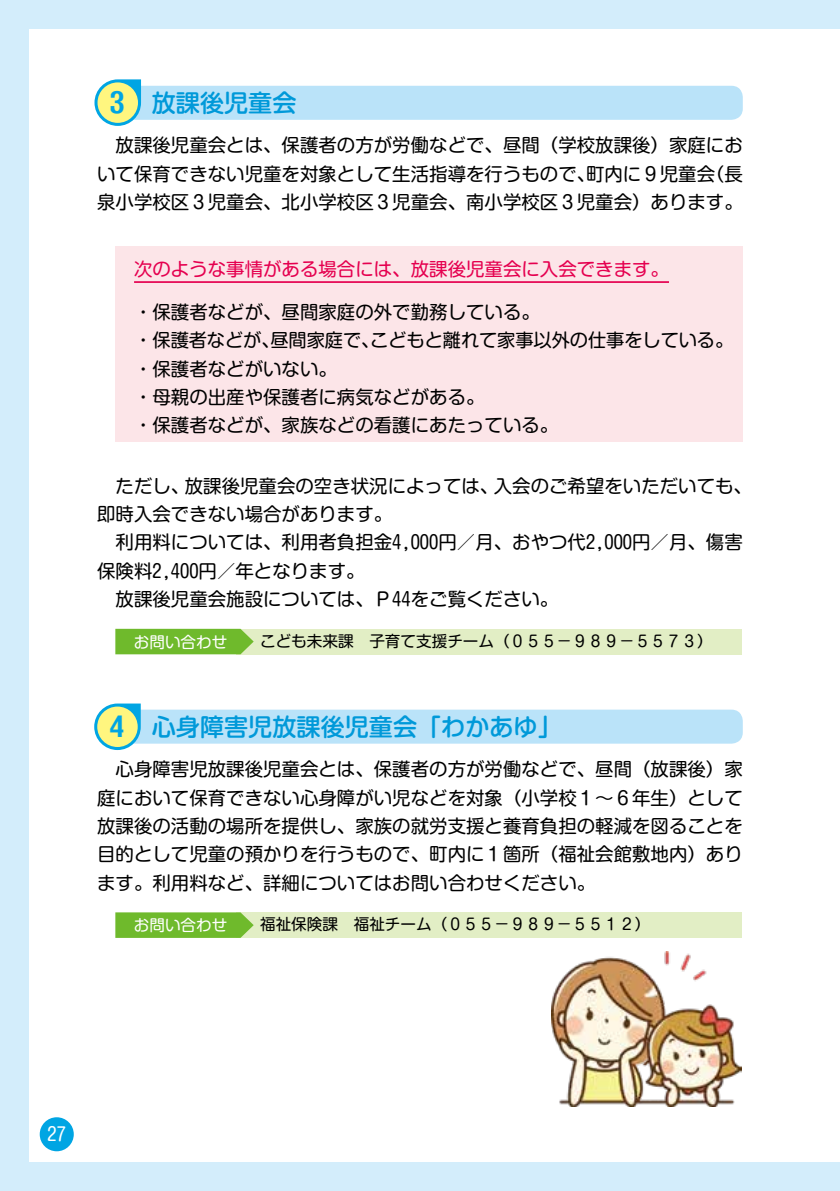
<style>
.page{position:relative;width:840px;height:1191px;background:#fff}
.page>*{position:absolute;margin:0;border:0;box-sizing:border-box;transform-origin:0 0}
.t1{font:700 28.4px "Kakumin Pro";color:#00a5e3}
.t2{font:500 24px "Shin M Go Pr 6";color:#0099d9}
.t3{font:18.4px/28.4px "Shin M Go Pr 6";color:#000;text-align:justify}
.t4{font:18.4px "Shin M Go Pr 6";color:#e5004f}
.t5{font:18.4px "Shin M Go Pr 6";color:#fff}
.t6{font:15.6px "Shin M Go Pr 6";color:#000}
.t7{font:15.6px "Shin M Go Pr 6";color:#fff}
.s1{color:#00a5e3}
</style>
<div class="page">
<div style="left:0;top:0;width:28px;height:1191px;background:#d3edfb"></div>
<div style="left:40px;top:1117px;width:34px;height:34px;background:#00a5e3;border-radius:50%"></div>
<div style="left:97px;top:86px;width:645px;height:34px;background:#bae3f9;border-radius:11px"></div>
<div style="left:116px;top:246px;width:626px;height:195px;background:#fce5e8"></div>
<hr style="left:134px;top:281px;width:534px;height:2px;background:#e5004f">
<div style="left:236px;top:629px;width:504px;height:25px;background:#e2eec5"></div>
<div style="left:115px;top:629px;width:138px;height:25px;background:#6fba2c"></div>
<div style="left:97px;top:709px;width:645px;height:34px;background:#bae3f9;border-radius:11px"></div>
<div style="left:236px;top:912px;width:504px;height:26px;background:#e2eec5"></div>
<svg style="left:115px;top:912px;width:138px;height:26px;background:#76bd36"></svg>
<div style="left:0;top:0;width:839px;height:28px;background:#d3edfb"></div>
<div style="left:0;top:1162px;width:839px;height:29px;background:#d3edfb"></div>
<svg style="left:94px;top:79px;width:47px;height:47px"></svg>
<div style="left:97px;top:82px;width:41px;height:41px;background:#fff67f;border-radius:50%"></div>
<svg style="left:94px;top:703px;width:47px;height:47px"></svg>
<div style="left:97px;top:706px;width:41px;height:41px;background:#fff67f;border-radius:50%"></div>
<img style="left:551px;top:951px;width:190px;height:155px">
<h1 class="t1" style="left:110px;top:79px;width:16px">3</h1>
<h2 class="t2" style="left:116px;top:83px;width:182px"><span class="s1">　　</span>放課後児童会</h2>
<p class="t3" style="left:97px;top:130px;width:646px">　放課後児童会とは、保護者の方が労働などで、昼間（学校放課後）家庭において保育できない児童を対象として生活指導を行うもので、町内に９児童会（長泉小学校区３児童会、北小学校区３児童会、南小学校区３児童会）あります。</p>
<p class="t4" style="left:134px;top:254px;width:536px">次のような事情がある場合には、放課後児童会に入会できます。</p>
<p class="t3" style="left:134px;top:297px;width:600px;text-align:left">・保護者などが、昼間家庭の外で勤務している。<br>・保護者などが、昼間家庭で、こどもと離れて家事以外の仕事をしている。・保護者などがいない。<br>・母親の出産や保護者に病気などがある。<br>・保護者などが、家族などの看護にあたっている。</p>
<p class="t3" style="left:97px;top:470px;width:656px;text-align:left">　ただし、放課後児童会の空き状況によっては、入会のご希望をいただいても、即時入会できない場合があります。<br>　利用料については、利用者負担金４，０００円／月、おやつ代２，０００円／月、傷害保険料２，４００円／年となります。<br>　放課後児童会施設については、Ｐ４４をご覧ください。</p>
<p class="t7" style="left:134px;top:629px;width:95px">お問い合わせ</p>
<p class="t6" style="left:260px;top:628px;width:454px">こども未来課　子育て支援チーム（０５５－９８９－５５７３）</p>
<h2 class="t2" style="left:116px;top:707px;width:447px"><span class="s1">　　</span>心身障害児放課後児童会「わかあゆ」</h2>
<p class="t3" style="left:97px;top:754px;width:646px">　心身障害児放課後児童会とは、保護者の方が労働などで、昼間（放課後）家庭において保育できない心身障がい児などを対象（小学校１～６年生）として放課後の活動の場所を提供し、家族の就労支援と養育負担の軽減を図ることを目的として児童の預かりを行うもので、町内に１箇所（福祉会館敷地内）あります。利用料など、詳細についてはお問い合わせください。</p>
<p class="t7" style="left:134px;top:912px;width:95px">お問い合わせ</p>
<p class="t6" style="left:260px;top:912px;width:391px">福祉保険課　福祉チーム（０５５－９８９－５５１２）</p>
<h1 class="t1" style="left:110px;top:703px;width:16px">4</h1>
<p class="t5" style="left:47px;top:1119px;width:20px">27</p>
</div>
